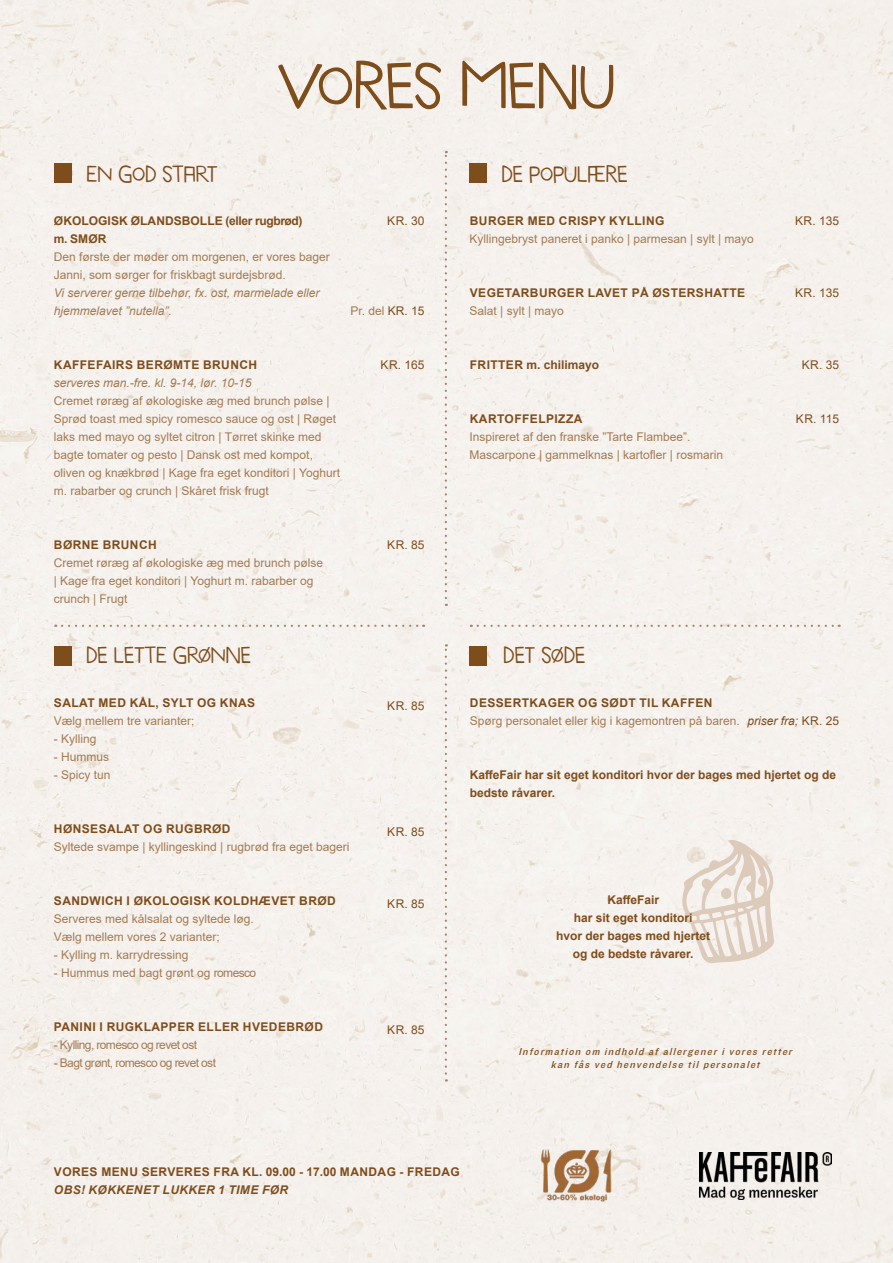
<style>
.page{position:relative;width:893px;height:1263px;background:#f5f1ed}
.page>*{position:absolute;margin:0;border:0;box-sizing:border-box;transform-origin:0 0}
.t1{font:67.5px "Marujo Fino";color:#7e4d1c}
.t2{font:24px "Marujo Fino";color:#7e4d1c}
.t3{font:12px/18px "Arial";color:#a37b54}
.t4{font:700 12px "Arial";letter-spacing:.035em;color:#7e4d1c}
.t5{font:700 12px/18px "Arial";color:#7e4d1c}
.t6{font:italic 12px/18px "Arial";color:#a37b54}
.t7{font:12px "Arial";color:#7e4d1c}
.t8{font:12px "Arial";letter-spacing:-.05em;color:#a37b54}
.t9{font:700 12px/18px "Arial";letter-spacing:.005em;color:#7e4d1c}
.t10{font:italic 700 12px "Arial";letter-spacing:.035em;color:#7e4d1c}
.t11{font:italic 12px "Arial";color:#7e4d1c}
.t12{font:italic 10.5px/12.6px "Knockout 31 Junior Middlewt";color:#7e4d1c;text-align:center}
.s1{color:#7e4d1c}
.s2{font-style:normal}
</style>
<div class="page">
<img style="left:700px;top:1153px;width:132px;height:46px">
<img style="left:537px;top:1149px;width:78px;height:55px">
<svg style="left:62px;top:625px;width:362px;height:2px"></svg>
<svg style="left:478px;top:625px;width:362px;height:2px"></svg>
<svg style="left:445px;top:151px;width:2px;height:447px"></svg>
<svg style="left:445px;top:644px;width:2px;height:429px"></svg>
<div style="left:54px;top:164px;width:17px;height:19px;background:#7e4d1c"></div>
<div style="left:54px;top:646px;width:17px;height:19px;background:#7e4d1c"></div>
<div style="left:470px;top:164px;width:17px;height:19px;background:#7e4d1c"></div>
<div style="left:470px;top:646px;width:17px;height:19px;background:#7e4d1c"></div>
<svg style="left:682px;top:839px;width:93px;height:125px;background:#ebe1d8"></svg>
<div style="left:721px;top:888px;width:10px;height:11px;background:#dccbba;border-radius:50%"></div>
<h1 class="t1" style="left:278px;top:48px;width:339px">VORES MENU</h1>
<h2 class="t2" style="left:87px;top:160px;width:132px">EN GOD START</h2>
<h2 class="t2" style="left:501px;top:160px;width:128px">DE POPULÆRE</h2>
<p class="t7" style="left:387px;top:213px;width:39px">KR. 30</p>
<p class="t9" style="left:54px;top:212px;width:250px">ØKOLOGISK ØLANDSBOLLE (eller rugbrød) m. SMØR</p>
<p class="t3" style="left:54px;top:248px;width:278px">Den første der møder om morgenen, er vores bager<br>Janni, som sørger for friskbagt surdejsbrød.</p>
<p class="t6" style="left:54px;top:284px;width:267px">Vi serverer gerne tilbehør, fx. ost, marmelade eller hjemmelavet ”nutella”.</p>
<p class="t4" style="left:470px;top:213px;width:196px">BURGER MED CRISPY KYLLING</p>
<p class="t3" style="left:470px;top:230px;width:286px">Kyllingebryst paneret i panko | parmesan | sylt | mayo</p>
<p class="t4" style="left:470px;top:285px;width:277px">VEGETARBURGER LAVET PÅ ØSTERSHATTE</p>
<p class="t3" style="left:470px;top:302px;width:96px">Salat | sylt | mayo</p>
<p class="t3" style="left:351px;top:302px;width:76px">Pr. del <span class="s1">KR. 15</span></p>
<p class="t4" style="left:54px;top:357px;width:205px">KAFFEFAIRS BERØMTE BRUNCH</p>
<p class="t6" style="left:54px;top:374px;width:199px">serveres man.-fre. kl. 9-14, lør. 10-15</p>
<p class="t3" style="left:54px;top:392px;width:288px">Cremet røræg af økologiske æg med brunch pølse | Sprød toast med spicy romesco sauce og ost | Røget laks med mayo og syltet citron | Tørret skinke med bagte tomater og pesto | Dansk ost med kompot, oliven og knækbrød | Kage fra eget konditori | Yoghurt m. rabarber og crunch | Skåret frisk frugt</p>
<p class="t4" style="left:54px;top:537px;width:104px">BØRNE BRUNCH</p>
<p class="t3" style="left:54px;top:554px;width:271px">Cremet røræg af økologiske æg med brunch pølse | Kage fra eget konditori | Yoghurt m. rabarber og crunch | Frugt</p>
<h2 class="t2" style="left:86px;top:642px;width:166px">DE LETTE GRØNNE</h2>
<p class="t7" style="left:381px;top:357px;width:45px">KR. 165</p>
<p class="t7" style="left:387px;top:537px;width:39px">KR. 85</p>
<p class="t5" style="left:470px;top:356px;width:131px">FRITTER m. chilimayo</p>
<p class="t4" style="left:470px;top:411px;width:114px">KARTOFFELPIZZA</p>
<p class="t3" style="left:470px;top:428px;width:255px">Inspireret af den franske ”Tarte Flambee”.<br>Mascarpone | gammelknas | kartofler | rosmarin</p>
<h2 class="t2" style="left:503px;top:642px;width:83px">DET SØDE</h2>
<p class="t7" style="left:795px;top:213px;width:45px">KR. 135</p>
<p class="t7" style="left:795px;top:285px;width:45px">KR. 135</p>
<p class="t7" style="left:802px;top:357px;width:39px">KR. 35</p>
<p class="t7" style="left:796px;top:411px;width:45px">KR. 115</p>
<p class="t4" style="left:54px;top:695px;width:203px">SALAT MED KÅL, SYLT OG KNAS</p>
<p class="t3" style="left:54px;top:712px;width:142px">Vælg mellem tre varianter;</p>
<p class="t3" style="left:54px;top:730px;width:44px">- Kylling</p>
<p class="t3" style="left:54px;top:748px;width:57px">- Hummus</p>
<p class="t3" style="left:54px;top:766px;width:58px">- Spicy tun</p>
<p class="t4" style="left:54px;top:821px;width:178px">HØNSESALAT OG RUGBRØD</p>
<p class="t3" style="left:54px;top:838px;width:297px">Syltede svampe | kyllingeskind | rugbrød fra eget bageri</p>
<p class="t4" style="left:54px;top:893px;width:283px">SANDWICH I ØKOLOGISK KOLDHÆVET BRØD</p>
<p class="t3" style="left:54px;top:910px;width:202px">Serveres med kålsalat og syltede løg.<br>Vælg mellem vores 2 varianter;</p>
<p class="t3" style="left:54px;top:946px;width:136px">- Kylling m. karrydressing</p>
<p class="t3" style="left:54px;top:964px;width:204px">- Hummus med bagt grønt og romesco</p>
<p class="t4" style="left:54px;top:1019px;width:271px">PANINI I RUGKLAPPER ELLER HVEDEBRØD</p>
<p class="t8" style="left:54px;top:1037px;width:145px">- Kylling, romesco og revet ost</p>
<p class="t8" style="left:54px;top:1055px;width:164px">- Bagt grønt, romesco og revet ost</p>
<p class="t7" style="left:387px;top:698px;width:39px">KR. 85</p>
<p class="t7" style="left:387px;top:824px;width:39px">KR. 85</p>
<p class="t7" style="left:387px;top:896px;width:39px">KR. 85</p>
<p class="t7" style="left:387px;top:1022px;width:39px">KR. 85</p>
<p class="t4" style="left:470px;top:695px;width:244px">DESSERTKAGER OG SØDT TIL KAFFEN</p>
<p class="t3" style="left:470px;top:712px;width:272px">Spørg personalet eller kig i kagemontren på baren.</p>
<p class="t11" style="left:747px;top:713px;width:93px">priser fra; <span class="s2">KR. 25</span></p>
<p class="t5" style="left:470px;top:766px;width:368px">KaffeFair har sit eget konditori hvor der bages med hjertet og de bedste råvarer.</p>
<p class="t5" style="left:556px;top:891px;width:156px;text-align:center">KaffeFair<br>har sit eget konditori<br>hvor der bages med hjertet og de bedste råvarer.</p>
<p class="t12" style="left:518px;top:1044px;width:278px">Information om indhold af allergener i vores retter kan fås ved henvendelse til personalet</p>
<p class="t4" style="left:54px;top:1164px;width:407px">VORES MENU SERVERES FRA KL. 09.00 - 17.00 MANDAG - FREDAG</p>
<p class="t10" style="left:54px;top:1182px;width:236px">OBS! KØKKENET LUKKER 1 TIME FØR</p>
</div>
